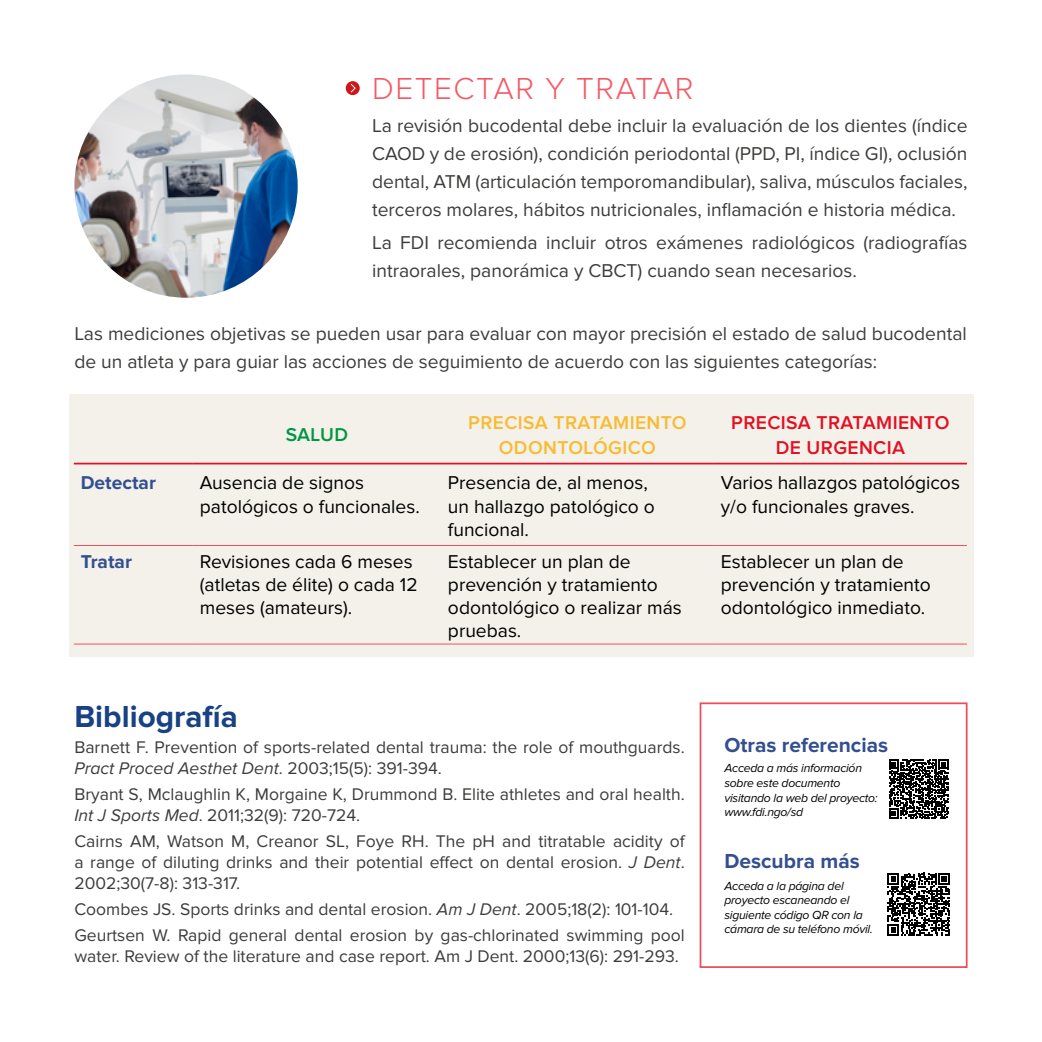
<style>
.page{position:relative;width:1042px;height:1042px;background:#fff}
.page>*{position:absolute;margin:0;border:0;box-sizing:border-box;transform-origin:0 0}
.t1{font:300 31.5px "Proxima Nova";letter-spacing:.05em;color:#f55865}
.t2{font:700 31.5px "Proxima Nova";color:#184285}
.t3{font:700 21px "Proxima Nova";color:#334f90}
.t4{font:19.25px/28px "Proxima Nova";color:#3c3c3b}
.t5{font:19.25px/23.1px "Proxima Nova";color:#000}
.t6{font:600 19.25px/24.5px "Proxima Nova";letter-spacing:.02em;color:#f8bb33;text-align:center}
.t7{font:600 19.25px/24.5px "Proxima Nova";letter-spacing:.02em;color:#e30f23;text-align:center}
.t8{font:700 19.25px "Proxima Nova";color:#334f90}
.t9{font:600 19.25px "Proxima Nova";letter-spacing:.015em;color:#009641}
.t10{font:17.5px/21px "Proxima Nova";color:#3c3c3b}
.t11{font:italic 12.25px/14.7px "Proxima Nova";letter-spacing:-.02em;color:#000}
.s1{font-style:italic}
</style>
<div class="page">
<div style="left:69px;top:394px;width:904px;height:263px;background:#f3f1e9"></div>
<hr style="left:74px;top:463px;width:119px;height:1px;background:#e30f23">
<hr style="left:193px;top:463px;width:248px;height:1px;background:#e30f23">
<hr style="left:441px;top:463px;width:273px;height:1px;background:#e30f23">
<hr style="left:714px;top:463px;width:253px;height:1px;background:#e30f23">
<hr style="left:74px;top:545px;width:119px;height:1px;background:#f5505f">
<hr style="left:193px;top:545px;width:248px;height:1px;background:#f5505f">
<hr style="left:441px;top:545px;width:273px;height:1px;background:#f5505f">
<hr style="left:714px;top:545px;width:253px;height:1px;background:#f5505f">
<hr style="left:74px;top:644px;width:119px;height:1px;background:#f5505f">
<hr style="left:193px;top:644px;width:248px;height:1px;background:#f5505f">
<hr style="left:441px;top:644px;width:273px;height:1px;background:#f5505f">
<hr style="left:714px;top:644px;width:253px;height:1px;background:#f5505f">
<div style="left:346px;top:81px;width:14px;height:14px;background:#cd171a;border-radius:50%"></div>
<svg style="left:350px;top:83px;width:6px;height:10px"></svg>
<img style="left:74px;top:74px;width:224px;height:224px;border-radius:112px">
<div style="left:699px;top:702px;width:268px;height:266px;border:2px solid #ea4e5b"></div>
<svg style="left:887px;top:873px;width:63px;height:62px"></svg>
<svg style="left:889px;top:759px;width:59px;height:60px"></svg>
<h1 class="t1" style="left:372px;top:74px;width:323px">DETECTAR Y TRATAR</h1>
<p class="t4" style="left:372px;top:112px;width:597px;text-align:justify">La revisión bucodental debe incluir la evaluación de los dientes (índice CAOD y de erosión), condición periodontal (PPD, PI, índice GI), oclusión dental, ATM (articulación temporomandibular), saliva, músculos faciales, terceros molares, hábitos nutricionales, inflamación e historia médica.</p>
<p class="t4" style="left:372px;top:229px;width:597px">La FDI recomienda incluir otros exámenes radiológicos (radiografías intraorales, panorámica y CBCT) cuando sean necesarios.</p>
<p class="t4" style="left:74px;top:320px;width:894px">Las mediciones objetivas se pueden usar para evaluar con mayor precisión el estado de salud bucodental de un atleta y para guiar las acciones de seguimiento de acuerdo con las siguientes categorías:</p>
<p class="t9" style="left:286px;top:426px;width:64px">SALUD</p>
<p class="t6" style="left:468px;top:411px;width:220px">PRECISA TRATAMIENTO<br>ODONTOLÓGICO</p>
<p class="t7" style="left:731px;top:411px;width:220px">PRECISA TRATAMIENTO<br>DE URGENCIA</p>
<p class="t8" style="left:81px;top:472px;width:77px">Detectar</p>
<p class="t5" style="left:200px;top:472px;width:221px">Ausencia de signos patológicos o funcionales.</p>
<p class="t5" style="left:448px;top:472px;width:208px">Presencia de, al menos, un hallazgo patológico o funcional.</p>
<p class="t5" style="left:721px;top:472px;width:241px">Varios hallazgos patológicos y/o funcionales graves.</p>
<p class="t8" style="left:81px;top:550px;width:53px">Tratar</p>
<p class="t5" style="left:200px;top:550px;width:219px">Revisiones cada 6 meses (atletas de élite) o cada 12 meses (amateurs).</p>
<p class="t5" style="left:448px;top:550px;width:235px">Establecer un plan de prevención y tratamiento odontológico o realizar más pruebas.</p>
<p class="t5" style="left:721px;top:550px;width:211px">Establecer un plan de prevención y tratamiento odontológico inmediato.</p>
<h1 class="t2" style="left:74px;top:699px;width:165px">Bibliografía</h1>
<p class="t10" style="left:74px;top:737px;width:612px">Barnett F. Prevention of sports-related dental trauma: the role of mouthguards.<br><span class="s1">Pract Proced Aesthet Dent</span>. 2003;15(5): 391-394.</p>
<p class="t10" style="left:74px;top:784px;width:612px">Bryant S, Mclaughlin K, Morgaine K, Drummond B. Elite athletes and oral health.<br><span class="s1">Int J Sports Med</span>. 2011;32(9): 720-724.</p>
<p class="t10" style="left:74px;top:831px;width:612px;text-align:justify">Cairns AM, Watson M, Creanor SL, Foye RH. The pH and titratable acidity of a range of diluting drinks and their potential effect on dental erosion. <span class="s1">J Dent</span>.<br>2002;30(7-8): 313-317.</p>
<p class="t10" style="left:74px;top:896px;width:612px;line-height:25.9px">Coombes JS. Sports drinks and dental erosion. <span class="s1">Am J Dent</span>. 2005;18(2): 101-104.<br>Geurtsen W. Rapid general dental erosion by gas-chlorinated swimming pool</p>
<p class="t10" style="left:74px;top:946px;width:606px">water. Review of the literature and case report. Am J Dent. 2000;13(6): 291-293.</p>
<p class="t3" style="left:724px;top:732px;width:165px">Otras referencias</p>
<p class="t11" style="left:724px;top:761px;width:155px">Acceda a más información sobre este documento visitando la web del proyecto: www.fdi.ngo/sd</p>
<p class="t3" style="left:724px;top:849px;width:137px">Descubra más</p>
<p class="t11" style="left:724px;top:878px;width:150px">Acceda a la página del proyecto escaneando el siguiente código QR con la cámara de su teléfono móvil.</p>
</div>
